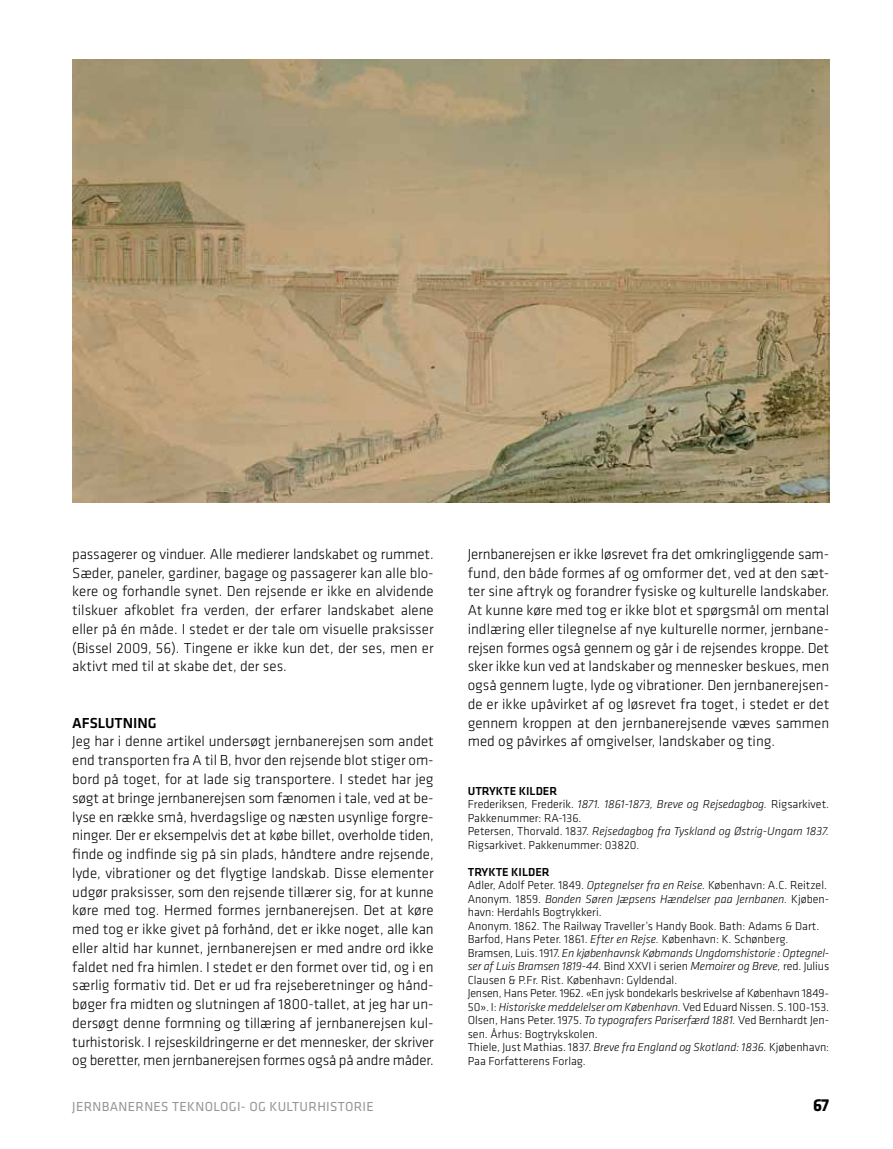
<style>
.page{position:relative;width:893px;height:1149px;background:#fff}
.page>*{position:absolute;margin:0;border:0;box-sizing:border-box;transform-origin:0 0}
.t1{font:700 18px "Klavika";color:#000}
.t2{font:300 15px/18.8px "Klavika";color:#000;text-align:justify}
.t3{font:500 15px "Klavika";color:#000}
.t4{font:13.5px "Klavika";letter-spacing:.025em;color:#939598}
.t5{font:300 12px/13.5px "Klavika";color:#000}
.s1{font-weight:500}
.s2{font-style:italic}
</style>
<div class="page">
<img style="left:72px;top:60px;width:757px;height:442px">
<p class="t2" style="left:72px;top:544px;width:363px">passagerer og vinduer. Alle medierer landskabet og rummet.<br>Sæder, paneler, gardiner, bagage og passagerer kan alle blo&shy;kere og forhandle synet. Den rejsende er ikke en alvidende tilskuer afkoblet fra verden, der erfarer landskabet alene eller på én måde. I stedet er der tale om visuelle praksisser (Bissel 2009, 56). Tingene er ikke kun det, der ses, men er aktivt med til at skabe det, der ses.</p>
<p class="t3" style="left:72px;top:712px;width:86px">AFSLUTNING</p>
<p class="t2" style="left:72px;top:731px;width:363px">Jeg har i denne artikel undersøgt jernbanerejsen som andet end transporten fra A til B, hvor den rejsende blot stiger om&shy;bord på toget, for at lade sig transportere. I stedet har jeg søgt at bringe jernbanerejsen som fænomen i tale, ved at be&shy;lyse en række små, hverdagslige og næsten usynlige forgre&shy;ninger. Der er eksempelvis det at købe billet, overholde tiden, finde og indfinde sig på sin plads, håndtere andre rejsende, lyde, vibrationer og det flygtige landskab. Disse elementer udgør praksisser, som den rejsende tillærer sig, for at kunne køre med tog. Hermed formes jernbanerejsen. Det at køre med tog er ikke givet på forhånd, det er ikke noget, alle kan eller altid har kunnet, jernbanerejsen er med andre ord ikke faldet ned fra himlen. I stedet er den formet over tid, og i en særlig formativ tid. Det er ud fra rejseberetninger og hånd&shy;bøger fra midten og slutningen af 1800-tallet, at jeg har un&shy;dersøgt denne formning og tillæring af jernbanerejsen kul&shy;turhistorisk. I rejseskildringerne er det mennesker, der skriver og beretter, men jernbanerejsen formes også på andre måder.</p>
<p class="t2" style="left:468px;top:544px;width:363px">Jernbanerejsen er ikke løsrevet fra det omkringliggende sam&shy;fund, den både formes af og omformer det, ved at den sæt&shy;ter sine aftryk og forandrer fysiske og kulturelle landskaber.<br>At kunne køre med tog er ikke blot et spørgsmål om mental indlæring eller tilegnelse af nye kulturelle normer, jernbane&shy;rejsen formes også gennem og går i de rejsendes kroppe. Det sker ikke kun ved at landskaber og mennesker beskues, men også gennem lugte, lyde og vibrationer. Den jernbanerejsen&shy;de er ikke upåvirket af og løsrevet fra toget, i stedet er det gennem kroppen at den jernbanerejsende væves sammen med og påvirkes af omgivelser, landskaber og ting.</p>
<p class="t5" style="left:468px;top:783px;width:363px"><span class="s1">UTRYKTE KILDER<br></span>Frederiksen, Frederik. <span class="s2">1871. 1861-1873, Breve og Rejsedagbog.</span> Rigsarkivet.<br>Pakkenummer: RA-136.<br>Petersen, Thorvald. 1837. <span class="s2">Rejsedagbog fra Tyskland og Østrig-Ungarn 1837.<br></span>Rigsarkivet. Pakkenummer: 03820.</p>
<p class="t5" style="left:468px;top:864px;width:363px"><span class="s1">TRYKTE KILDER<br></span>Adler, Adolf Peter. 1849. <span class="s2">Optegnelser fra en Reise.</span> København: A.C. Reitzel.<br>Anonym. 1859. <span class="s2">Bonden Søren Jæpsens Hændelser paa Jernbanen.</span> Kjøben&shy;havn: Herdahls Bogtrykkeri.<br>Anonym. 1862. The Railway Traveller’s Handy Book. Bath: Adams &amp; Dart.<br>Barfod, Hans Peter. 1861. <span class="s2">Efter en Rejse.</span> København: K. Schønberg.<br>Bramsen, Luis. 1917. <span class="s2">En kjøbenhavnsk Købmands Ungdomshistorie : Optegnel&shy;ser af Luis Bramsen 1819-44.</span> Bind XXVI i serien <span class="s2">Memoirer og Breve,</span> red. Julius Clausen &amp; P.Fr. Rist. København: Gyldendal.<br>Jensen, Hans Peter. 1962. «En jysk bondekarls beskrivelse af København 1849− 50». I: <span class="s2">Historiske meddelelser om København.</span> Ved Eduard Nissen. S. 100−153.<br>Olsen, Hans Peter. 1975. <span class="s2">To typografers Pariserfærd 1881.</span> Ved Bernhardt Jen&shy;sen. Århus: Bogtrykskolen.<br>Thiele, Just Mathias. 1837. <span class="s2">Breve fra England og Skotland: 1836.</span> Kjøbenhavn:<br>Paa Forfatterens Forlag.</p>
<p class="t4" style="left:72px;top:1097px;width:303px">JERNBANERNES TEKNOLOGI- OG KULTURHISTORIE</p>
<p class="t1" style="left:813px;top:1092px;width:18px">67</p>
</div>
